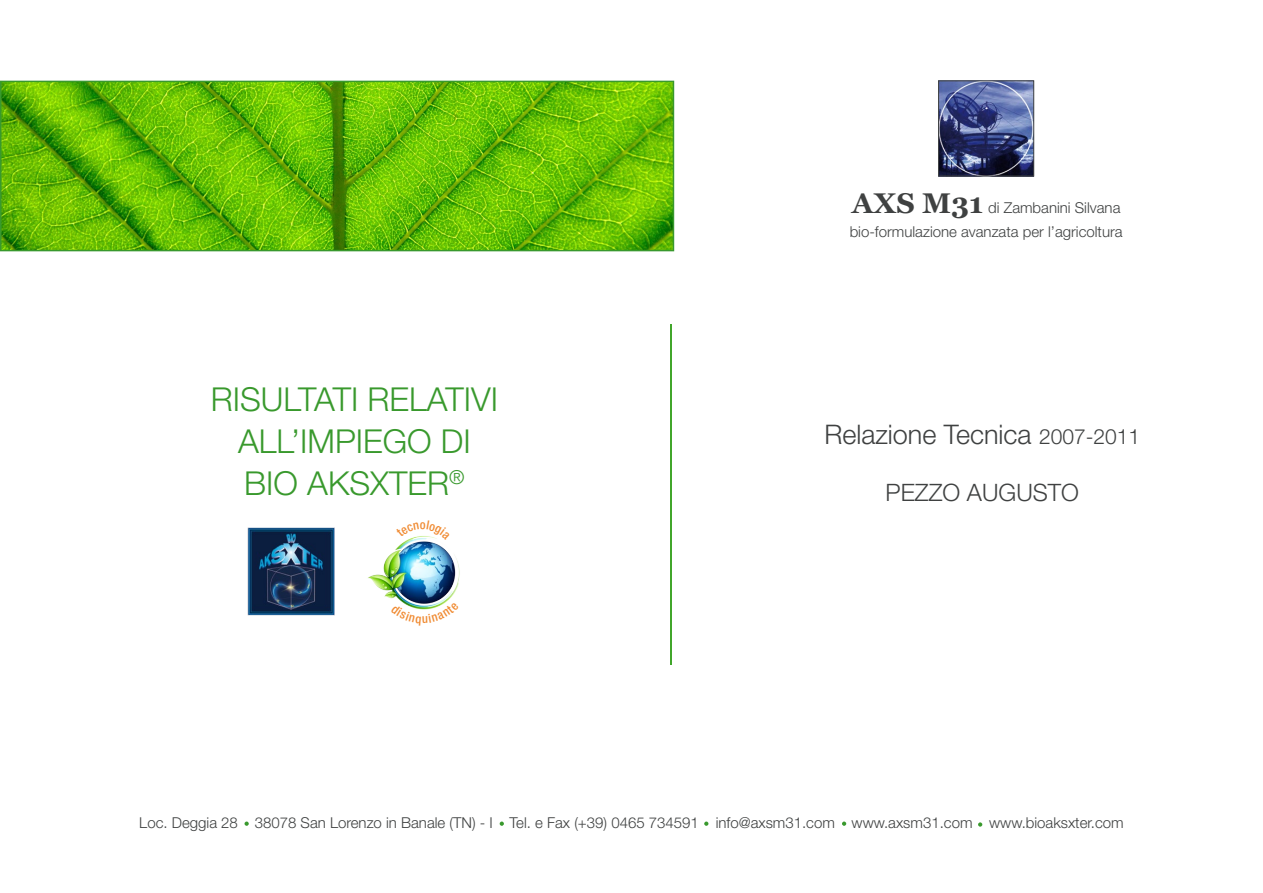
<style>
.page{position:relative;width:1263px;height:893px;background:#fff}
.page>*{position:absolute;margin:0;border:0;box-sizing:border-box;transform-origin:0 0}
.t1{font:300 33px/42px "Helvetica Neue";color:#39992d;text-align:center}
.t2{font:300 27px "Helvetica Neue";color:#3f4141}
.t3{font:300 24px "Helvetica Neue";color:#3f4141}
.t4{font:300 15px/24px "Helvetica Neue";color:#3f4141}
.s1{font-family:"Georgia";font-weight:700;font-size:28.5px}
.s2{font-size:21px}
</style>
<div class="page">
<img style="left:940px;top:83px;width:92px;height:91px">
<div style="left:938px;top:81px;width:96px;height:95px;border:1px solid #3f4141"></div>
<hr style="left:670px;top:325px;width:2px;height:340px;background:#41a62b">
<svg style="left:244px;top:821px;width:5px;height:5px"></svg>
<svg style="left:500px;top:821px;width:4px;height:5px"></svg>
<svg style="left:704px;top:821px;width:4px;height:5px"></svg>
<svg style="left:842px;top:821px;width:4px;height:5px"></svg>
<svg style="left:978px;top:822px;width:4px;height:5px"></svg>
<img style="left:247px;top:527px;width:88px;height:89px">
<img style="left:3px;top:84px;width:668px;height:164px">
<div style="left:0;top:81px;width:674px;height:170px;border:2px solid #39992d"></div>
<img style="left:368px;top:540px;width:92px;height:62px">
<svg style="left:407px;top:536px;width:30px;height:4px"></svg>
<svg style="left:402px;top:602px;width:44px;height:8px"></svg>
<h1 class="t1" style="left:211px;top:377px;width:289px">RISULTATI RELATIVI<br>ALL’IMPIEGO DI<br>BIO AKSXTER<sup>®</sup></h1>
<p class="t4" style="left:850px;top:195px;width:274px"><span class="s1">AXS M31</span> di Zambanini Silvana bio-formulazione avanzata per l’agricoltura</p>
<h2 class="t2" style="left:824px;top:417px;width:317px">Relazione Tecnica <span class="s2">2007-2011</span></h2>
<h3 class="t3" style="left:886px;top:478px;width:195px">PEZZO AUGUSTO</h3>
<p class="t4" style="left:139px;top:811px;width:986px">Loc. Deggia 28 38078 San Lorenzo in Banale (TN) - I Tel. e Fax (+39) 0465 734591 info@axsm31.com www.axsm31.com www.bioaksxter.com</p>
</div>
